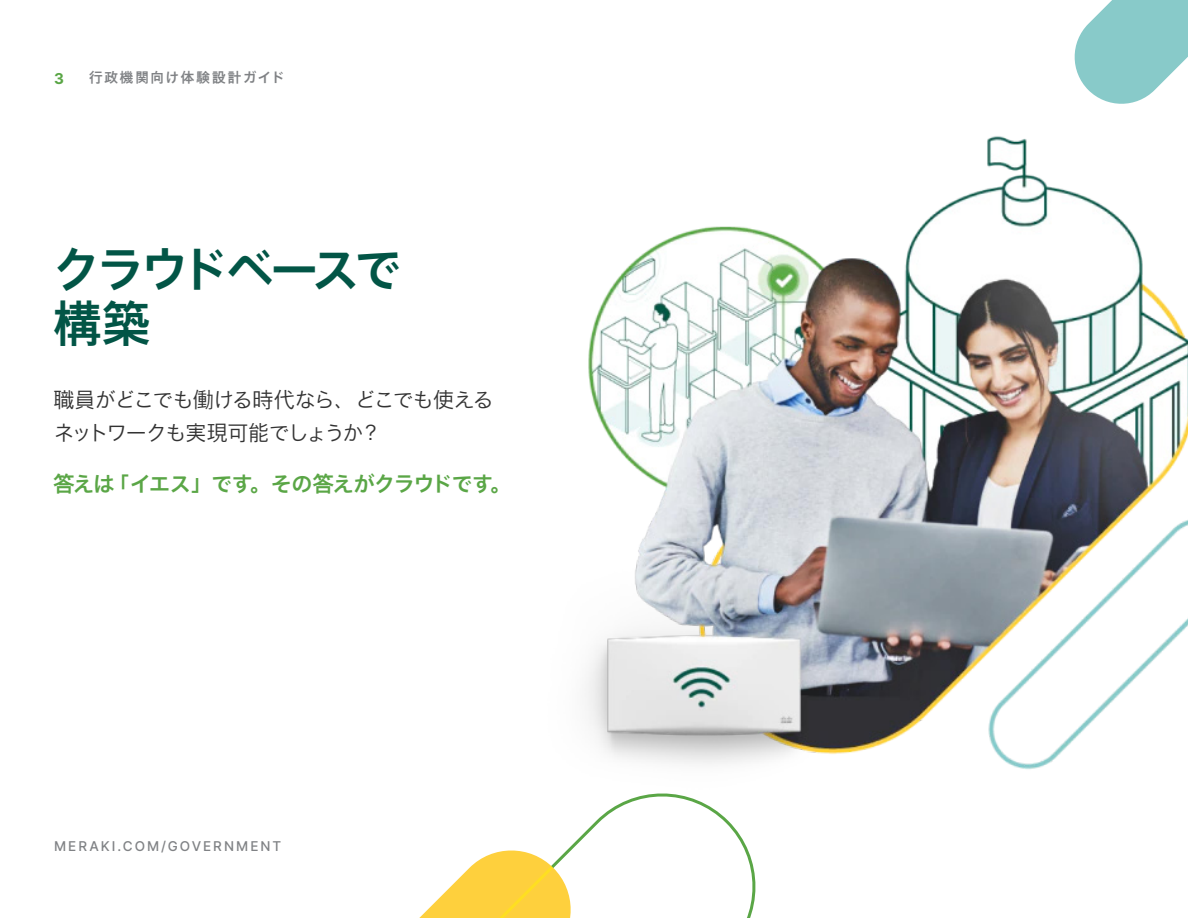
<style>
.page{position:relative;width:1188px;height:918px;background:#fff}
.page>*{position:absolute;margin:0;border:0;box-sizing:border-box;transform-origin:0 0}
._2_-_Heading{font:48px/54px "Cisco Sans JPN Medium";letter-spacing:-.095em;color:#025546}
.P1{font:21px/33px "Cisco Sans JPN Light";letter-spacing:-.055em;color:#333}
.P1-2{font:21px "Cisco Sans JPN Medium";letter-spacing:-.03em;color:#5aa646}
.t1{font:700 15px "Inter";color:#5aa646}
.t2{font:500 13.5px "Inter";letter-spacing:.15em;color:#808285}
.t3{font:13.5px "Cisco Sans JPN Medium";letter-spacing:.13em;color:#808285}
</style>
<div class="page">
<svg style="left:1074px;top:0;width:114px;height:104px"></svg>
<svg style="left:419px;top:794px;width:337px;height:124px"></svg>
<img style="left:585px;top:136px;width:603px;height:658px">
<p class="t1" style="left:54px;top:68px;width:11px">3</p>
<p class="t3" style="left:89px;top:69px;width:197px">行政機関向け体験設計ガイド</p>
<p class="_2_-_Heading" style="left:54px;top:243px;width:350px">クラウドベースで構築</p>
<p class="P1" style="left:53px;top:384px;width:442px">職員がどこでも働ける時代なら、どこでも使えるネットワークも実現可能でしょうか？</p>
<p class="P1-2" style="left:53px;top:470px;width:459px">答えは「イエス」です。その答えがクラウドです。</p>
<p class="t2" style="left:54px;top:836px;width:229px">MERAKI.COM/GOVERNMENT</p>
</div>
